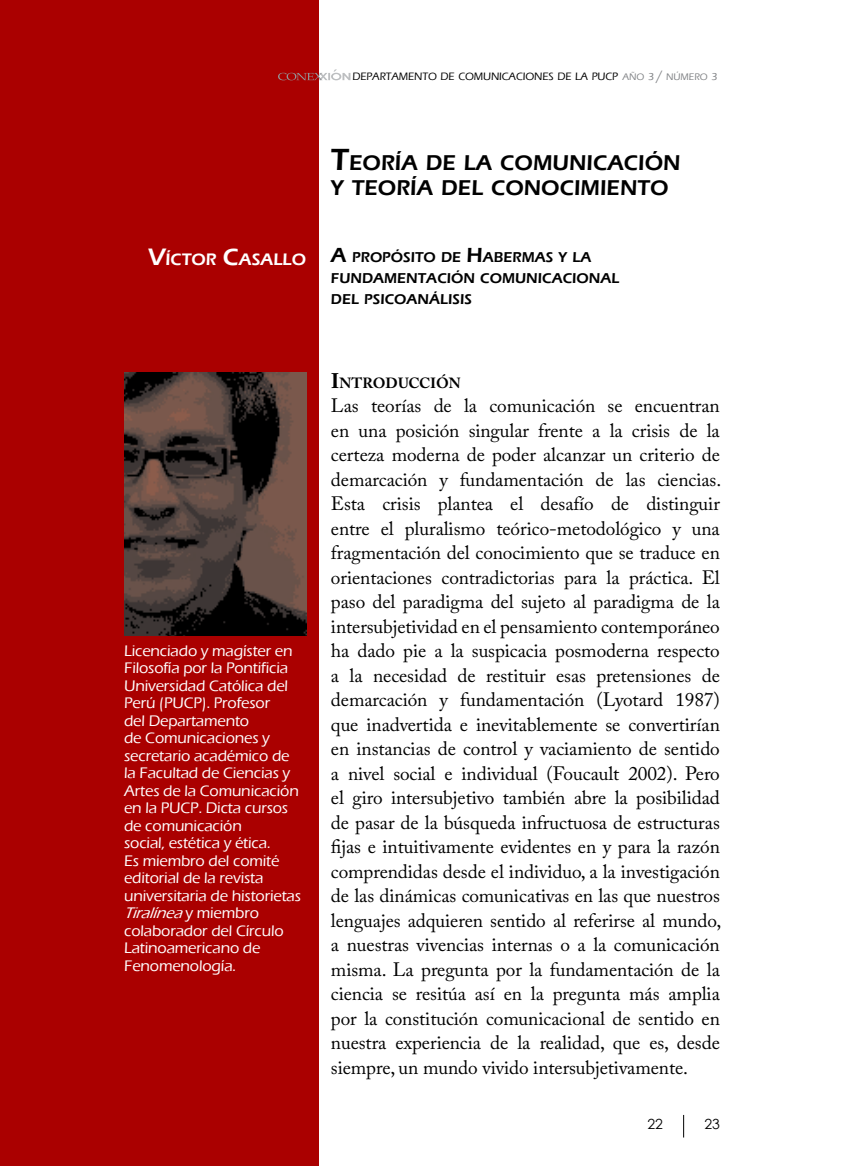
<style>
.page{position:relative;width:844px;height:1166px;background:#fff}
.page>*{position:absolute;margin:0;border:0;box-sizing:border-box;transform-origin:0 0}
.t1{font:600 22.05px/24.5px "Eras ITC";color:#000}
.t2{font:19.25px/24.5px "Adobe Caslon Pro";letter-spacing:-.005em;color:#000;text-align:justify}
.t3{font:600 17.15px "Eras ITC";color:#fff}
.t4{font:500 15.75px/17.5px "Eras ITC";letter-spacing:-.01em;color:#fff}
.t5{font:600 14.7px/21px "Eras ITC";color:#000}
.t6{font:700 14.7px "Adobe Caslon Pro";letter-spacing:-.005em;color:#000}
.t7{font:14px "Century Gothic";color:#000}
.t8{font:500 11.03px "Eras ITC";letter-spacing:-.015em;color:#000}
.s1{font-size:9.8px;color:#808285}
.s2{font-size:10.5px;color:#808285}
.s3{font-size:14px;color:#808285}
.s4{font-size:24.5px}
.s5{font-size:31.5px}
.s6{font-size:21px}
.s7{font-style:italic}
</style>
<div class="page">
<div style="left:0;top:0;width:318px;height:1166px;background:#a00"></div>
<svg style="left:683px;top:1115px;width:1px;height:22px"></svg>
<img style="left:124px;top:372px;width:183px;height:263px">
<svg style="left:278px;top:69px;width:72px;height:11px"></svg>
<p class="t8" style="left:352px;top:70px;width:366px">DEPARTAMENTO DE COMUNICACIONES DE LA PUCP <span class="s1">AÑO</span> <span class="s2">3</span> <span class="s3">/</span> <span class="s1">NÚMERO</span> <span class="s2">3</span></p>
<p class="t3" style="left:148px;top:249px;width:159px"><span class="s4">V</span>ÍCTOR <span class="s4">C</span>ASALLO</p>
<p class="t1" style="left:331px;top:151px;width:351px"><span class="s5">T</span>EORÍA DE LA COMUNICACIÓN<br>Y TEORÍA DEL CONOCIMIENTO</p>
<p class="t5" style="left:331px;top:247px;width:290px"><span class="s6">A</span> PROPÓSITO DE <span class="s6">H</span>ABERMAS Y LA<br>FUNDAMENTACIÓN COMUNICACIONAL<br>DEL PSICOANÁLISIS</p>
<p class="t4" style="left:124px;top:642px;width:170px">Licenciado y magíster en<br>Filosofía por la Pontificia<br>Universidad Católica del<br>Perú (PUCP</p>
<p class="t4" style="left:124px;top:694px;width:176px;text-indent:78px">). Profesor<br>del Departamento<br>de Comunicaciones y secretario académico de la Facultad de Ciencias y<br>Artes de la Comunicación en la PUCP</p>
<p class="t4" style="left:124px;top:799px;width:178px;text-indent:75px">. Dicta cursos de comunicación<br>social, estética y ética.<br>Es miembro del comité editorial de la revista universitaria de historietas<br><span class="s7">Tiralínea</span>y m i e m b r o colaborador del Círculo<br>Latinoamericano de<br>Fenomenología.</p>
<p class="t6" style="left:331px;top:374px;width:131px"><span class="s6">I</span>NTRODUCCIÓN</p>
<p class="t2" style="left:331px;top:393px;width:391px">Las teorías de la comunicación se encuentran en una posición singular frente a la crisis de la certeza moderna de poder alcanzar un criterio de demarcación y fundamentación de las ciencias.<br>Esta crisis plantea el desafío de distinguir entre el pluralismo teórico-metodológico y una fragmentación del conocimiento que se traduce en orientaciones contradictorias para la práctica. El paso del paradigma del sujeto al paradigma de la intersubjetividad en el pensamiento contemporáneo ha dado pie a la suspicacia posmoderna respecto a la necesidad de restituir esas pretensiones de demarcación y fundamentación (Lyotard 1987) que inadvertida e inevitablemente se convertirían en instancias de control y vaciamiento de sentido a nivel social e individual (Foucault 2002). Pero el giro intersubjetivo también abre la posibilidad de pasar de la búsqueda infructuosa de estructuras fijas e intuitivamente evidentes en y para la razón comprendidas desde el individuo, a la investigación de las dinámicas comunicativas en las que nuestros lenguajes adquieren sentido al referirse al mundo, a nuestras vivencias internas o a la comunicación misma. La pregunta por la fundamentación de la ciencia se resitúa así en la pregunta más amplia por la constitución comunicacional de sentido en nuestra experiencia de la realidad, que es, desde siempre, un mundo vivido intersubjetivamente.</p>
<p class="t7" style="left:647px;top:1114px;width:17px">22</p>
<p class="t7" style="left:704px;top:1114px;width:17px">23</p>
</div>
